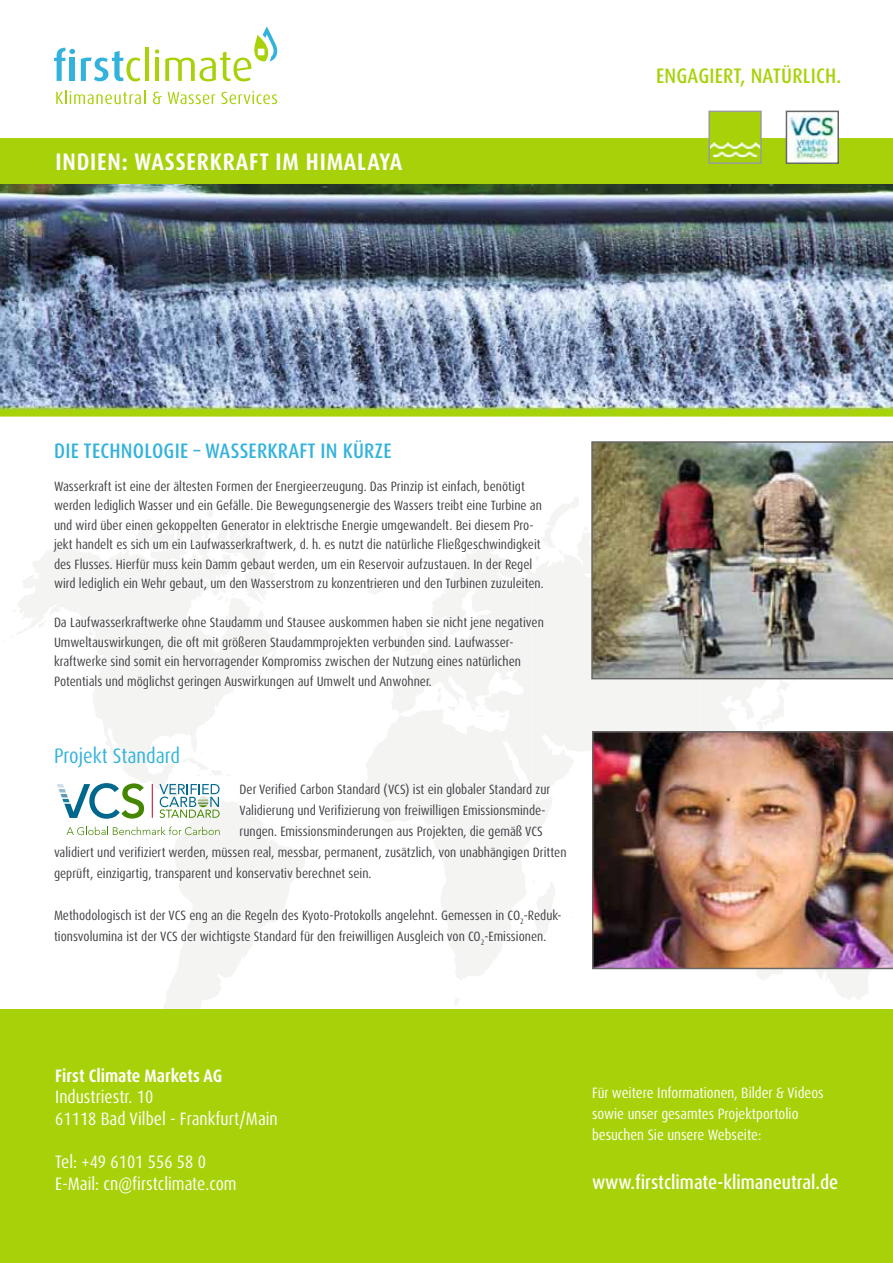
<style>
.page{position:relative;width:893px;height:1263px;background:#fff}
.page>*{position:absolute;margin:0;border:0;box-sizing:border-box;transform-origin:0 0}
.t1{font:700 condensed 24px "Dax Pro";letter-spacing:.035em;color:#fff}
.t2{font:500 condensed 21px "Dax Pro";letter-spacing:.01em;color:#33b3dc}
.t3{font:500 condensed 21px "Dax Pro";letter-spacing:.01em;color:#a7d209}
.t4{font:condensed 21px "Dax Pro";color:#33b3dc}
.t5{font:500 condensed 19.5px "Dax Pro";color:#fff}
.t6{font:condensed 18px/21.6px "Dax Pro";color:#fff}
.t7{font:700 condensed 18px "Dax Pro";color:#fff}
.t8{font:condensed 15px/21px "Dax Pro";color:#fff}
.t9{font:condensed 13.5px/19.5px "Dax Pro";color:#414146}
</style>
<div class="page">
<svg style="left:434px;top:679px;width:435px;height:301px"></svg>
<svg style="left:364px;top:546px;width:448px;height:292px;fill:#f4f4f3"></svg>
<svg style="left:16px;top:544px;width:267px;height:465px"></svg>
<svg style="left:103px;top:544px;width:202px;height:365px;fill:#f4f4f3"></svg>
<svg style="left:254px;top:650px;width:28px;height:25px"></svg>
<svg style="left:135px;top:510px;width:141px;height:94px"></svg>
<svg style="left:531px;top:497px;width:60px;height:157px"></svg>
<svg style="left:473px;top:546px;width:4px;height:3px"></svg>
<svg style="left:461px;top:556px;width:3px;height:4px"></svg>
<svg style="left:500px;top:714px;width:5px;height:4px"></svg>
<svg style="left:94px;top:654px;width:11px;height:10px"></svg>
<svg style="left:85px;top:621px;width:9px;height:25px"></svg>
<svg style="left:38px;top:620px;width:9px;height:8px"></svg>
<svg style="left:211px;top:643px;width:5px;height:3px"></svg>
<svg style="left:445px;top:632px;width:5px;height:4px"></svg>
<svg style="left:463px;top:617px;width:13px;height:10px"></svg>
<svg style="left:677px;top:969px;width:199px;height:31px"></svg>
<svg style="left:437px;top:687px;width:18px;height:28px"></svg>
<svg style="left:532px;top:880px;width:24px;height:57px"></svg>
<svg style="left:756px;top:679px;width:54px;height:52px"></svg>
<svg style="left:455px;top:998px;width:4px;height:8px"></svg>
<div style="left:0;top:1009px;width:893px;height:254px;background:#a7d209"></div>
<div style="left:0;top:138px;width:893px;height:47px;background:#a7d209"></div>
<hr style="left:145px;top:48px;width:4px;height:33px;background:#a7d209">
<svg style="left:81px;top:51px;width:59px;height:30px"></svg>
<hr style="left:155px;top:58px;width:4px;height:23px;background:#a7d209">
<svg style="left:54px;top:47px;width:21px;height:34px"></svg>
<svg style="left:155px;top:49px;width:4px;height:5px"></svg>
<svg style="left:165px;top:26px;width:112px;height:55px"></svg>
<svg style="left:56px;top:90px;width:89px;height:14px"></svg>
<svg style="left:153px;top:92px;width:9px;height:12px"></svg>
<svg style="left:168px;top:92px;width:47px;height:12px"></svg>
<svg style="left:221px;top:91px;width:56px;height:13px"></svg>
<hr style="left:152px;top:784px;width:1px;height:34px;background:#c11a27">
<svg style="left:57px;top:783px;width:87px;height:36px"></svg>
<svg style="left:66px;top:826px;width:154px;height:16px"></svg>
<svg style="left:159px;top:752px;width:87px;height:66px"></svg>
<img style="left:591px;top:441px;width:302px;height:238px">
<img style="left:592px;top:731px;width:301px;height:238px">
<img style="left:0;top:185px;width:893px;height:232px">
<img style="left:711px;top:114px;width:48px;height:44px">
<div style="left:708px;top:111px;width:54px;height:53px;border:2px solid #9c9b9b"></div>
<img style="left:789px;top:115px;width:47px;height:46px">
<div style="left:786px;top:111px;width:53px;height:53px;border:2px solid #696868"></div>
<h1 class="t1" style="left:55px;top:153px;width:349px">INDIEN: WASSERKRAFT IM HIMALAYA</h1>
<h2 class="t3" style="left:656px;top:64px;width:187px">ENGAGIERT, NATÜRLICH.</h2>
<h2 class="t2" style="left:54px;top:438px;width:339px">DIE TECHNOLOGIE – WASSERKRAFT IN KÜRZE</h2>
<p class="t9" style="left:54px;top:478px;width:491px">Wasserkraft ist eine der ältesten Formen der Energieerzeugung. Das Prinzip ist einfach, benötigt werden lediglich Wasser und ein Gefälle. Die Bewegungsenergie des Wassers treibt eine Turbine an und wird über einen gekoppelten Generator in elektrische Energie umgewandelt. Bei diesem Pro&shy;jekt handelt es sich um ein Laufwasserkraftwerk, d. h. es nutzt die natürliche Fließgeschwindigkeit des Flusses. Hierfür muss kein Damm gebaut werden, um ein Reservoir aufzustauen. In der Regel wird lediglich ein Wehr gebaut, um den Wasserstrom zu konzentrieren und den Turbinen zuzuleiten.</p>
<p class="t9" style="left:54px;top:614px;width:491px">Da Laufwasserkraftwerke ohne Staudamm und Stausee auskommen haben sie nicht jene negativen Umweltauswirkungen, die oft mit größeren Staudammprojekten verbunden sind. Laufwasser&shy;kraftwerke sind somit ein hervorragender Kompromiss zwischen der Nutzung eines natürlichen Potentials und möglichst geringen Auswirkungen auf Umwelt und Anwohner.</p>
<h2 class="t4" style="left:54px;top:748px;width:128px">Projekt Standard</h2>
<p class="t9" style="left:240px;top:781px;width:312px">Der Verified Carbon Standard (VCS) ist ein globaler Standard zur</p>
<p class="t9" style="left:240px;top:802px;width:308px">Validierung und Verifizierung von freiwilligen Emissionsminde-</p>
<p class="t9" style="left:240px;top:823px;width:305px">rungen. Emissionsminderungen aus Projekten, die gemäß VCS</p>
<p class="t9" style="left:54px;top:844px;width:514px">validiert und verifiziert werden, müssen real, messbar, permanent, zusätzlich, von unabhängigen Dritten</p>
<p class="t9" style="left:54px;top:865px;width:319px">geprüft, einzigartig, transparent und konservativ berechnet sein.</p>
<p class="t9" style="left:54px;top:906px;width:509px;line-height:21px">Methodologisch ist der VCS eng an die Regeln des Kyoto-Protokolls angelehnt. Gemessen in CO<sub>2</sub>-Reduk&shy;tionsvolumina ist der VCS der wichtigste Standard für den freiwilligen Ausgleich von CO<sub>2</sub>-Emissionen.</p>
<h3 class="t7" style="left:55px;top:1069px;width:169px">First Climate Markets AG</h3>
<h3 class="t6" style="left:55px;top:1088px;width:224px">Industriestr. 10<br>61118 Bad Vilbel - Frankfurt/Main</h3>
<h3 class="t6" style="left:55px;top:1153px;width:183px">Tel: +49 6101 556 58 0<br>E-Mail: cn@firstclimate.com</h3>
<p class="t8" style="left:592px;top:1084px;width:233px">Für weitere Informationen, Bilder &amp; Videos sowie unser gesamtes Projektportolio besuchen Sie unsere Webseite:</p>
<h3 class="t5" style="left:592px;top:1171px;width:248px">www.firstclimate-klimaneutral.de</h3>
</div>
